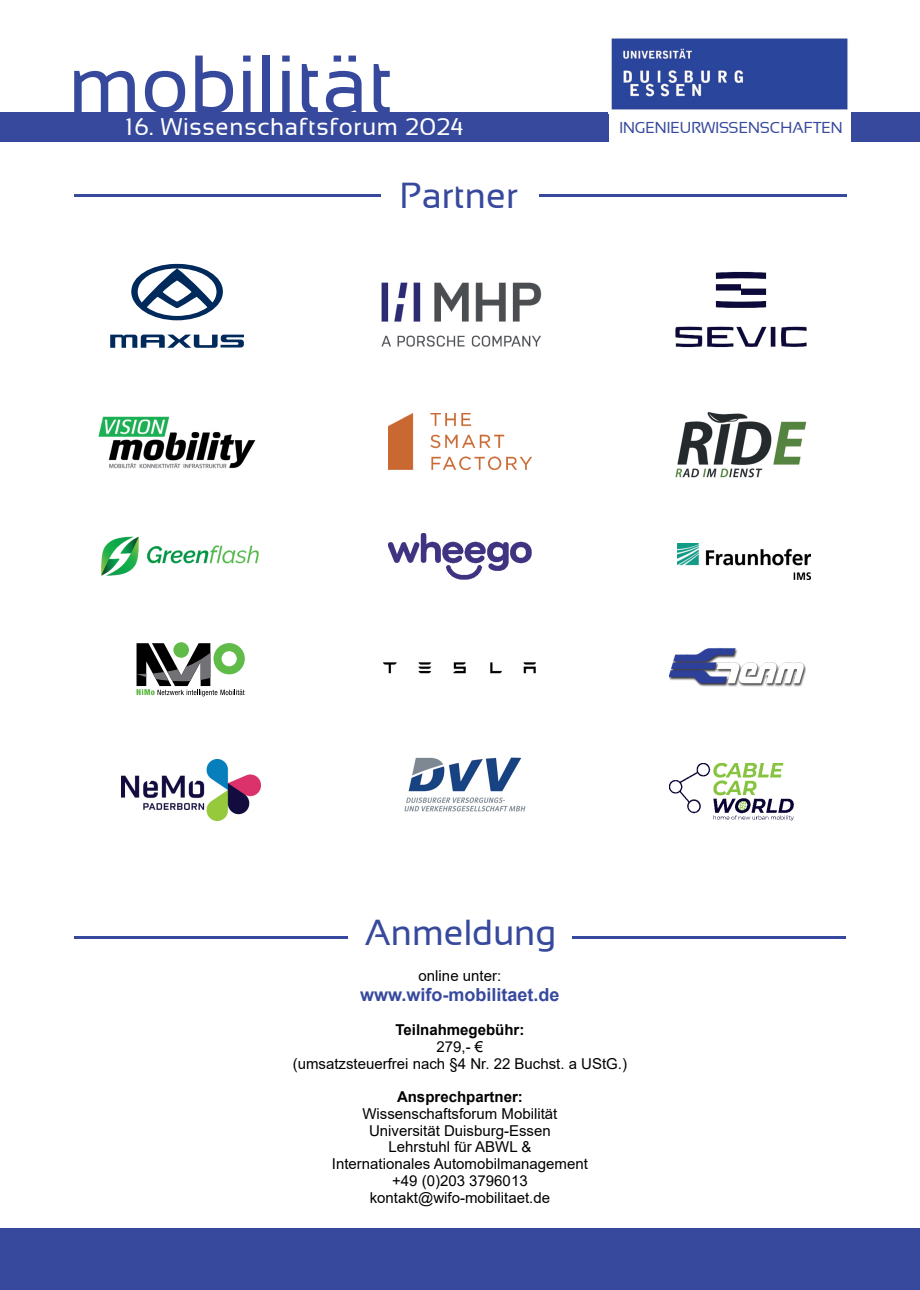
<style>
.page{position:relative;width:920px;height:1290px;background:#fff}
.page>*{position:absolute;margin:0;border:0;box-sizing:border-box;transform-origin:0 0}
.t1{font:82.5px "Sansation";color:#37499d}
.t2{font:36px "Sansation";color:#37499d}
.t3{font:24px "Sansation";letter-spacing:.03em;color:#fff}
.t4{font:700 18px "Arial";color:#37499d}
.t5{font:15.75px "Sansation";color:#37499d}
.t6{font:15px/16.8px "Arial";color:#000;text-align:center}
.t7{font:700 15px "Arial";color:#000}
</style>
<div class="page">
<hr style="left:539px;top:194px;width:307px;height:3px;background:#37499d">
<hr style="left:74px;top:194px;width:307px;height:3px;background:#37499d">
<div style="left:0;top:1228px;width:920px;height:62px;background:#37499d"></div>
<hr style="left:572px;top:936px;width:274px;height:3px;background:#37499d">
<hr style="left:74px;top:936px;width:273px;height:3px;background:#37499d">
<div style="left:0;top:112px;width:609px;height:30px;background:#37499d"></div>
<img style="left:611px;top:38px;width:237px;height:72px">
<div style="left:851px;top:112px;width:69px;height:30px;background:#37499d"></div>
<img style="left:389px;top:533px;width:142px;height:47px">
<img style="left:389px;top:414px;width:142px;height:56px">
<img style="left:98px;top:416px;width:158px;height:53px">
<img style="left:670px;top:647px;width:135px;height:40px">
<img style="left:677px;top:543px;width:133px;height:37px">
<img style="left:675px;top:271px;width:132px;height:77px">
<img style="left:122px;top:759px;width:138px;height:61px">
<img style="left:675px;top:412px;width:132px;height:66px">
<img style="left:381px;top:282px;width:161px;height:65px">
<img style="left:670px;top:764px;width:123px;height:56px">
<svg style="left:110px;top:335px;width:134px;height:13px"></svg>
<svg style="left:131px;top:264px;width:92px;height:56px"></svg>
<img style="left:101px;top:536px;width:158px;height:40px">
<svg style="left:136px;top:643px;width:109px;height:53px"></svg>
<img style="left:383px;top:662px;width:153px;height:12px">
<img style="left:404px;top:757px;width:122px;height:55px">
<h1 class="t1" style="left:68px;top:53px;width:327px">mobilität</h1>
<h3 class="t3" style="left:126px;top:117px;width:339px">16. Wissenschaftsforum 2024</h3>
<p class="t5" style="left:619px;top:122px;width:225px">INGENIEURWISSENSCHAFTEN</p>
<h2 class="t2" style="left:400px;top:182px;width:120px">Partner</h2>
<h2 class="t2" style="left:365px;top:919px;width:193px">Anmeldung</h2>
<p class="t6" style="left:419px;top:969px;width:84px">online unter:</p>
<p class="t4" style="left:360px;top:988px;width:201px">www.wifo-mobilitaet.de</p>
<p class="t7" style="left:395px;top:1024px;width:130px">Teilnahmegebühr:</p>
<p class="t6" style="left:293px;top:1039px;width:336px">279,- €<br>(umsatzsteuerfrei nach §4 Nr. 22 Buchst. a UStG.)</p>
<p class="t7" style="left:397px;top:1091px;width:127px">Ansprechpartner:</p>
<p class="t6" style="left:332px;top:1106px;width:257px">Wissenschaftsforum Mobilität<br>Universität Duisburg-Essen<br>Lehrstuhl für ABWL &amp;<br>Internationales Automobilmanagement +49 (0)203 3796013 kontakt@wifo-mobilitaet.de</p>
</div>
